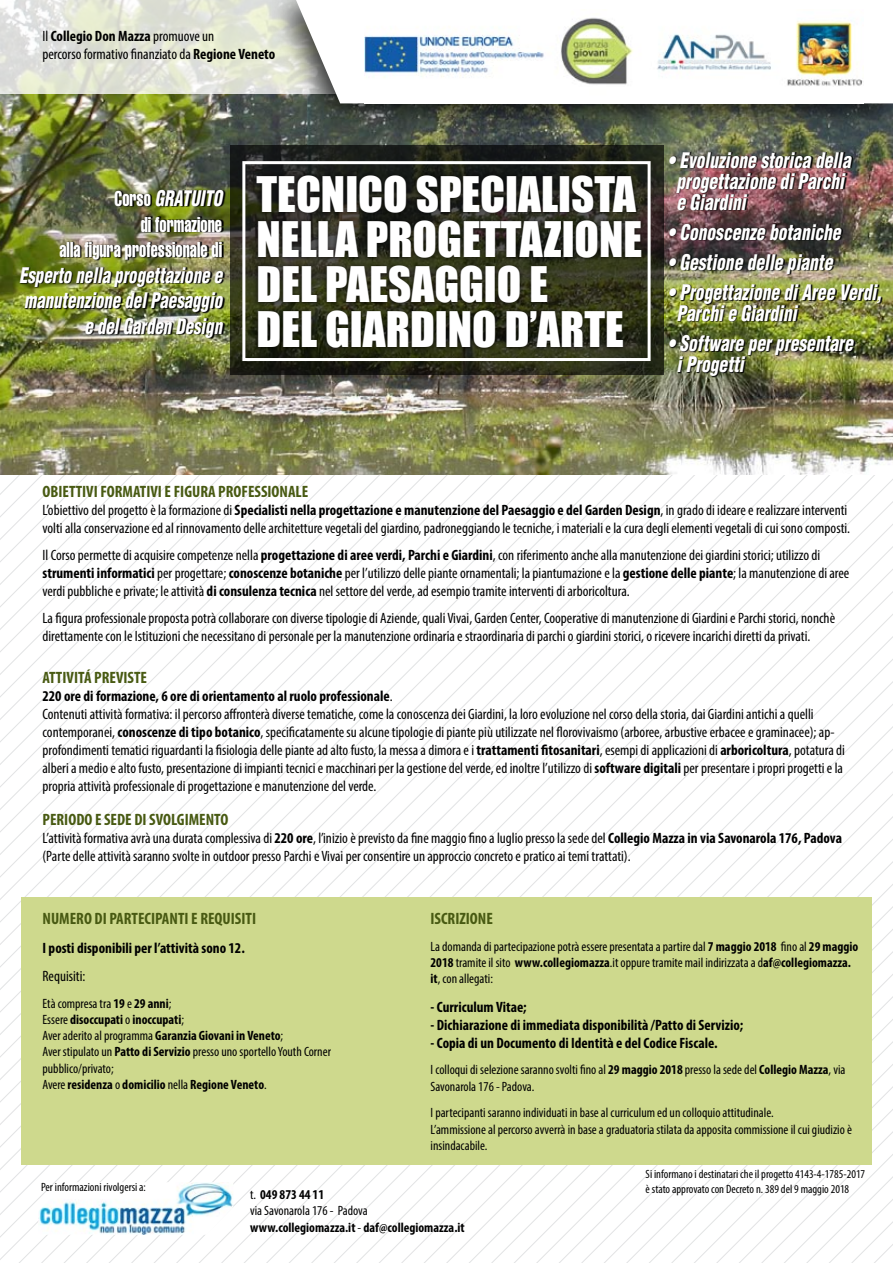
<style>
.page{position:relative;width:893px;height:1263px;background:#fff}
.page>*{position:absolute;margin:0;border:0;box-sizing:border-box;transform-origin:0 0}
.t1{font:45px/45px "Impact";color:#fff}
.t2{font:italic 900 condensed 21px/21px "Helvetica LT Std";color:#fff;scale:.83 1}
.t3{font:italic 900 condensed 21px/25.5px "Helvetica LT Std";color:#fff;text-align:right;scale:.8 1}
.t4{font:21px/25.5px "Helvetica LT Std Comp";color:#fff;text-align:right;scale:.8 1}
.t5{font:700 condensed 16.5px "Myriad Pro";color:#485a12}
.t6{font:condensed 15px/18px "Myriad Pro";color:#000}
.t7{font:700 condensed 15px "Myriad Pro";color:#000}
.t8{font:condensed 13.5px/16.2px "Myriad Pro";color:#000}
.t9{font:700 condensed 13.5px/16.2px "Myriad Pro";color:#000}
.t10{font:condensed 12px/14.4px "Myriad Pro";color:#000}
.s1{font-weight:700}
.s2{font-family:"Helvetica LT Std Comp";font-weight:400;font-style:normal;font-stretch:normal}
.s3{font-weight:400}
</style>
<div class="page">
<svg style="left:701px;top:475px;width:22px;height:788px"></svg>
<svg style="left:723px;top:474px;width:23px;height:789px"></svg>
<svg style="left:746px;top:474px;width:22px;height:789px"></svg>
<svg style="left:768px;top:475px;width:23px;height:788px"></svg>
<svg style="left:791px;top:474px;width:22px;height:789px"></svg>
<svg style="left:813px;top:474px;width:23px;height:789px"></svg>
<svg style="left:836px;top:475px;width:22px;height:788px"></svg>
<svg style="left:858px;top:475px;width:35px;height:788px"></svg>
<img style="left:0;top:94px;width:893px;height:380px">
<svg style="left:0;top:0;width:262px;height:94px;background:#e3e5d9"></svg>
<div style="left:262px;top:0;width:631px;height:143px;background:#000;opacity:.75"></div>
<svg style="left:296px;top:0;width:597px;height:103px"></svg>
<svg style="left:230px;top:146px;width:433px;height:44px;background:#1c1f1a"></svg>
<div style="left:252px;top:172px;width:469px;height:218px;background:#000;opacity:.75"></div>
<div style="left:242px;top:161px;width:409px;height:200px;border:3px solid #fff"></div>
<div style="left:21px;top:897px;width:851px;height:267px;background:#ced98d"></div>
<img style="left:38px;top:1182px;width:195px;height:53px">
<img style="left:364px;top:10px;width:499px;height:93px">
<img style="left:20px;top:190px;width:251px;height:242px">
<img style="left:670px;top:152px;width:223px;height:242px">
<p class="t6" style="left:43px;top:27px;width:234px">Il <span class="s1">Collegio Don Mazza</span> promuove un<br>percorso formativo finanziato da <span class="s1">Regione Veneto</span></p>
<h2 class="t3" style="left:115px;top:186px;width:136px"><span class="s2">Corso</span> GRATUITO</h2>
<h2 class="t4" style="left:59px;top:211px;width:205px">di formazione<br>alla figura professionale di</h2>
<h2 class="t3" style="left:19px;top:262px;width:255px">Esperto nella progettazione e manutenzione del Paesaggio e del Garden Design</h2>
<h1 class="t1" style="left:257px;top:171px;width:387px">TECNICO SPECIALISTA<br>NELLA PROGETTAZIONE<br>DEL PAESAGGIO E<br>DEL GIARDINO D’ARTE</h1>
<h2 class="t2" style="left:676px;top:150px;width:212px;text-indent:-9px">• Evoluzione storica della progettazione di Parchi e Giardini</h2>
<h2 class="t2" style="left:668px;top:222px;width:210px">• Conoscenze botaniche</h2>
<h2 class="t2" style="left:668px;top:252px;width:200px">• Gestione delle piante</h2>
<h2 class="t2" style="left:676px;top:282px;width:249px;text-indent:-9px">• Progettazione di Aree Verdi,<br>Parchi e Giardini</h2>
<h2 class="t2" style="left:676px;top:333px;width:214px;text-indent:-9px">• Software per presentare i Progetti</h2>
<p class="t5" style="left:43px;top:481px;width:267px">OBIETTIVI FORMATIVI E FIGURA PROFESSIONALE</p>
<p class="t6" style="left:43px;top:501px;width:809px">L’obiettivo del progetto è la formazione di <span class="s1">Specialisti nella progettazione e manutenzione del Paesaggio e del Garden Design</span>, in grado di ideare e realizzare interventi volti alla conservazione ed al rinnovamento delle architetture vegetali del giardino, padroneggiando le tecniche, i materiali e la cura degli elementi vegetali di cui sono composti.</p>
<p class="t6" style="left:43px;top:546px;width:808px">Il Corso permette di acquisire competenze nella <span class="s1">progettazione di aree verdi, Parchi e Giardini</span>, con riferimento anche alla manutenzione dei giardini storici; utilizzo di <span class="s1">strumenti informatici</span> per progettare; <span class="s1">conoscenze botaniche</span> per l’utilizzo delle piante ornamentali; la piantumazione e la <span class="s1">gestione delle piante</span>; la manutenzione di aree verdi pubbliche e private; le attività <span class="s1">di consulenza tecnica</span> nel settore del verde, ad esempio tramite interventi di arboricoltura.</p>
<p class="t6" style="left:43px;top:609px;width:794px">La figura professionale proposta potrà collaborare con diverse tipologie di Aziende, quali Vivai, Garden Center, Cooperative di manutenzione di Giardini e Parchi storici, nonchè direttamente con le Istituzioni che necessitano di personale per la manutenzione ordinaria e straordinaria di parchi o giardini storici, o ricevere incarichi diretti da privati.</p>
<p class="t5" style="left:43px;top:667px;width:106px">ATTIVITÁ PREVISTE</p>
<p class="t6" style="left:43px;top:686px;width:804px"><span class="s1">220 ore di formazione, 6 ore di orientamento al ruolo professionale</span>.<br>Contenuti attività formativa: il percorso affronterà diverse tematiche, come la conoscenza dei Giardini, la loro evoluzione nel corso della storia, dai Giardini antichi a quelli contemporanei, <span class="s1">conoscenze di tipo botanico</span>, specificatamente su alcune tipologie di piante più utilizzate nel florovivaismo (arboree, arbustive erbacee e graminacee); ap&shy;profondimenti tematici riguardanti la fisiologia delle piante ad alto fusto, la messa a dimora e i <span class="s1">trattamenti fitosanitari</span>, esempi di applicazioni di <span class="s1">arboricoltura</span>, potatura di alberi a medio e alto fusto, presentazione di impianti tecnici e macchinari per la gestione del verde, ed inoltre l’utilizzo di <span class="s1">software digitali</span> per presentare i propri progetti e la propria attività professionale di progettazione e manutenzione del verde.</p>
<p class="t5" style="left:43px;top:809px;width:187px">PERIODO E SEDE DI SVOLGIMENTO</p>
<p class="t6" style="left:43px;top:829px;width:801px">L’attività formativa avrà una durata complessiva di <span class="s1">220 ore</span>, l’inizio è previsto da fine maggio fino a luglio presso la sede del <span class="s1">Collegio Mazza in via Savonarola 176, Padova </span>(Parte delle attività saranno svolte in outdoor presso Parchi e Vivai per consentire un approccio concreto e pratico ai temi trattati).</p>
<p class="t5" style="left:43px;top:908px;width:215px">NUMERO DI PARTECIPANTI E REQUISITI</p>
<p class="t7" style="left:43px;top:938px;width:204px">I posti disponibili per l’attività sono 12.</p>
<p class="t6" style="left:43px;top:967px;width:44px">Requisiti:</p>
<p class="t8" style="left:43px;top:995px;width:290px">Età compresa tra <span class="s1">19</span> e <span class="s1">29 anni</span>;<br>Essere <span class="s1">disoccupati</span> o <span class="s1">inoccupati</span>;<br>Aver aderito al programma <span class="s1">Garanzia Giovani in Veneto</span>;<br>Aver stipulato un <span class="s1">Patto di Servizio</span> presso uno sportello Youth Corner pubblico/privato;<br>Avere <span class="s1">residenza</span> o <span class="s1">domicilio</span> nella <span class="s1">Regione Veneto</span>.</p>
<p class="t5" style="left:431px;top:908px;width:64px">ISCRIZIONE</p>
<p class="t8" style="left:431px;top:938px;width:429px">La domanda di partecipazione potrà essere presentata a partire dal <span class="s1">7 maggio 2018</span> fino al <span class="s1">29 maggio<br>2018</span> tramite il sito <span class="s1">www.collegiomazza</span>.it oppure tramite mail indirizzata a d<span class="s1">af@collegiomazza. it</span>, con allegati:</p>
<p class="t7" style="left:431px;top:997px;width:98px">- Curriculum Vitae;</p>
<p class="t7" style="left:431px;top:1015px;width:314px">- Dichiarazione di immediata disponibilità /Patto di Servizio;</p>
<p class="t7" style="left:431px;top:1033px;width:289px">- Copia di un Documento di Identità e del Codice Fiscale.</p>
<p class="t8" style="left:431px;top:1062px;width:416px">I colloqui di selezione saranno svolti fino al <span class="s1">29 maggio 2018</span> presso la sede del <span class="s1">Collegio Mazza</span>, via<br>Savonarola 176 - Padova.</p>
<p class="t8" style="left:431px;top:1104px;width:423px">I partecipanti saranno individuati in base al curriculum ed un colloquio attitudinale.<br>L’ammissione al percorso avverrà in base a graduatoria stilata da apposita commissione il cui giudizio è insindacabile.</p>
<p class="t10" style="left:41px;top:1180px;width:106px">Per informazioni rivolgersi a:</p>
<p class="t9" style="left:250px;top:1186px;width:216px"><span class="s3">t.</span> 049 873 44 11<br><span class="s3">via Savonarola 176 - Padova </span>www.collegiomazza.it <span class="s3">-</span> daf@collegiomazza.it</p>
<p class="t10" style="left:646px;top:1167px;width:221px">Si informano i destinatari che il progetto 4143-4-1785-2017 è stato approvato con Decreto n. 389 del 9 maggio 2018</p>
</div>
